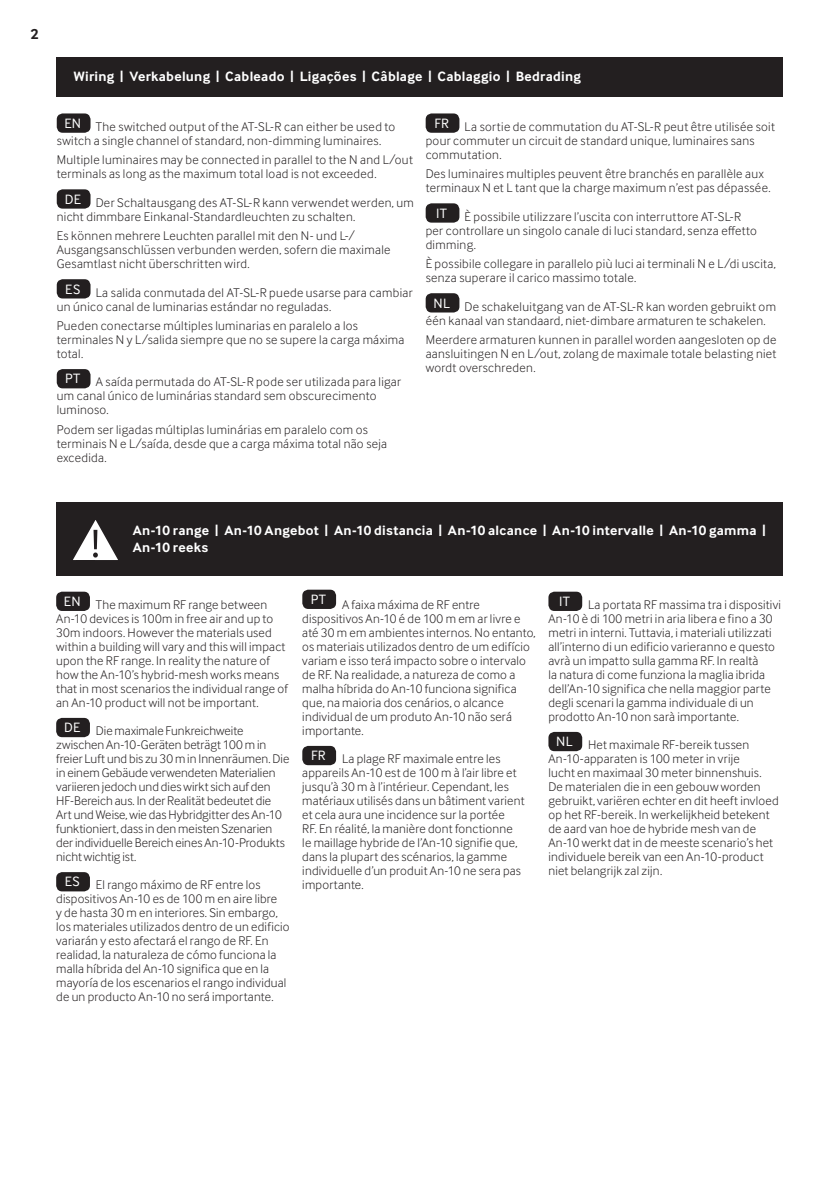
<style>
.page{position:relative;width:840px;height:1191px;background:#fff}
.page>*{position:absolute;margin:0;border:0;box-sizing:border-box;transform-origin:0 0}
.t1{font:700 15px "Inter Face";color:#231f20}
.t2{font:700 14px/16.8px "Inter Face";letter-spacing:.02em;color:#fff}
.t3{font:14px "Inter Face";color:#fff}
.t4{font:300 13px/14px "Inter Face";letter-spacing:.02em;color:#231f20}
.t5{font:300 13px/14px "Inter Face";color:#231f20}
</style>
<div class="page">
<div style="left:57px;top:57px;width:725px;height:39px;background:#231f20"></div>
<div style="left:57px;top:113px;width:33px;height:20px;background:#231f20;border-radius:6px"></div>
<div style="left:57px;top:189px;width:33px;height:20px;background:#231f20;border-radius:6px"></div>
<div style="left:57px;top:279px;width:33px;height:19px;background:#231f20;border-radius:6px"></div>
<div style="left:57px;top:369px;width:33px;height:19px;background:#231f20;border-radius:6px"></div>
<div style="left:425px;top:113px;width:34px;height:20px;background:#231f20;border-radius:6px"></div>
<div style="left:425px;top:203px;width:34px;height:20px;background:#231f20;border-radius:6px"></div>
<div style="left:425px;top:293px;width:34px;height:19px;background:#231f20;border-radius:6px"></div>
<div style="left:56px;top:502px;width:726px;height:73px;background:#231f20"></div>
<svg style="left:73px;top:520px;width:45px;height:40px"></svg>
<div style="left:56px;top:591px;width:34px;height:20px;background:#231f20;border-radius:6px"></div>
<div style="left:56px;top:718px;width:34px;height:19px;background:#231f20;border-radius:6px"></div>
<div style="left:56px;top:872px;width:34px;height:19px;background:#231f20;border-radius:6px"></div>
<div style="left:302px;top:589px;width:34px;height:20px;background:#231f20;border-radius:6px"></div>
<div style="left:302px;top:746px;width:34px;height:19px;background:#231f20;border-radius:6px"></div>
<div style="left:548px;top:591px;width:34px;height:20px;background:#231f20;border-radius:6px"></div>
<div style="left:548px;top:732px;width:34px;height:19px;background:#231f20;border-radius:6px"></div>
<p class="t1" style="left:30px;top:25px;width:10px">2</p>
<p class="t2" style="left:74px;top:68px;width:508px">Wiring | Verkabelung | Cableado | Ligações | Câblage | Cablaggio | Bedrading</p>
<p class="t4" style="left:57px;top:119px;width:340px;text-indent:8px"><sup>EN</sup> The switched output of the AT-SL-R can either be used to switch a single channel of standard, non-dimming luminaires.</p>
<p class="t4" style="left:57px;top:153px;width:357px">Multiple luminaires may be connected in parallel to the N and L/out terminals as long as the maximum total load is not exceeded.</p>
<p class="t4" style="left:57px;top:195px;width:358px;text-indent:8px"><sup>DE</sup> Der Schaltausgang des AT-SL-R kann verwendet werden, um nicht dimmbare Einkanal-Standardleuchten zu schalten.</p>
<p class="t4" style="left:57px;top:229px;width:335px">Es können mehrere Leuchten parallel mit den N- und L-/<br>Ausgangsanschlüssen verbunden werden, sofern die maximale<br>Gesamtlast nicht überschritten wird.</p>
<p class="t4" style="left:57px;top:285px;width:357px;text-indent:9px"><sup>ES</sup> La salida conmutada del AT-SL-R puede usarse para cambiar un único canal de luminarias estándar no reguladas.</p>
<p class="t4" style="left:57px;top:319px;width:349px">Pueden conectarse múltiples luminarias en paralelo a los terminales N y L/salida siempre que no se supere la carga máxima total.</p>
<p class="t4" style="left:57px;top:375px;width:345px;text-indent:8px"><sup>PT</sup> A saída permutada do AT-SL-R pode ser utilizada para ligar um canal único de luminárias standard sem obscurecimento luminoso.</p>
<p class="t4" style="left:57px;top:423px;width:332px">Podem ser ligadas múltiplas luminárias em paralelo com os terminais N e L/saída, desde que a carga máxima total não seja excedida.</p>
<p class="t4" style="left:425px;top:119px;width:350px;text-indent:9px"><sup>FR</sup> La sortie de commutation du AT-SL-R peut être utilisée soit pour commuter un circuit de standard unique, luminaires sans commutation.</p>
<p class="t4" style="left:425px;top:167px;width:346px">Des luminaires multiples peuvent être branchés en parallèle aux terminaux N et L tant que la charge maximum n’est pas dépassée.</p>
<p class="t3" style="left:436px;top:205px;width:12px">IT</p>
<p class="t4" style="left:425px;top:209px;width:332px;text-indent:39px">È possibile utilizzare l’uscita con interruttore AT-SL-R per controllare un singolo canale di luci standard, senza effetto dimming.</p>
<p class="t4" style="left:425px;top:257px;width:351px">È possibile collegare in parallelo più luci ai terminali N e L/di uscita, senza superare il carico massimo totale.</p>
<p class="t4" style="left:425px;top:299px;width:351px;text-indent:8px"><sup>NL</sup> De schakeluitgang van de AT-SL-R kan worden gebruikt om één kanaal van standaard, niet-dimbare armaturen te schakelen.</p>
<p class="t4" style="left:425px;top:333px;width:352px;text-align:justify">Meerdere armaturen kunnen in parallel worden aangesloten op de aansluitingen N en L/out, zolang de maximale totale belasting niet wordt overschreden.</p>
<p class="t2" style="left:133px;top:522px;width:634px">An-10 range | An-10 Angebot | An-10 distancia | An-10 alcance | An-10 intervalle | An-10 gamma |<br>An-10 reeks</p>
<p class="t4" style="left:56px;top:597px;width:233px;text-indent:8px"><sup>EN</sup> The maximum RF range between An-10 devices is 100m in free air and up to 30m indoors. However the materials used within a building will vary and this will impact upon the RF range. In reality the nature of how the An-10’s hybrid-mesh works means that in most scenarios the individual range of an An-10 product will not be important.</p>
<p class="t5" style="left:56px;top:724px;width:234px;text-indent:8px"><sup>DE</sup> Die maximale Funkreichweite zwischen An-10-Geräten beträgt 100 m in freier Luft und bis zu 30 m in Innenräumen. Die in einem Gebäude verwendeten Materialien variieren jedoch und dies wirkt sich auf den HF-Bereich aus. In der Realität bedeutet die Art und Weise, wie das Hybridgitter des An-10 funktioniert, dass in den meisten Szenarien der individuelle Bereich eines An-10-Produkts nicht wichtig ist.</p>
<p class="t4" style="left:56px;top:878px;width:235px;text-indent:9px"><sup>ES</sup> El rango máximo de RF entre los dispositivos An-10 es de 100 m en aire libre<br>y de hasta 30 m en interiores. Sin embargo, los materiales utilizados dentro de un edificio variarán y esto afectará el rango de RF. En realidad, la naturaleza de cómo funciona la malla híbrida del An-10 significa que en la mayoría de los escenarios el rango individual de un producto An-10 no será importante.</p>
<p class="t4" style="left:302px;top:597px;width:235px;text-indent:8px"><sup>PT</sup> A faixa máxima de RF entre dispositivos An-10 é de 100 m em ar livre e até 30 m em ambientes internos. No entanto, os materiais utilizados dentro de um edifício variam e isso terá impacto sobre o intervalo de RF. Na realidade, a natureza de como a malha híbrida do An-10 funciona significa que, na maioria dos cenários, o alcance individual de um produto An-10 não será importante.</p>
<p class="t4" style="left:302px;top:752px;width:224px;text-indent:9px"><sup>FR</sup> La plage RF maximale entre les appareils An-10 est de 100 m à l’air libre et jusqu’à 30 m à l’intérieur. Cependant, les matériaux utilisés dans un bâtiment varient et cela aura une incidence sur la portée<br>RF. En réalité, la manière dont fonctionne le maillage hybride de l’An-10 signifie que, dans la plupart des scénarios, la gamme individuelle d’un produit An-10 ne sera pas importante.</p>
<p class="t3" style="left:558px;top:593px;width:12px">IT</p>
<p class="t4" style="left:548px;top:597px;width:234px;text-indent:40px">La portata RF massima tra i dispositivi An-10 è di 100 metri in aria libera e fino a 30 metri in interni. Tuttavia, i materiali utilizzati all’interno di un edificio varieranno e questo avrà un impatto sulla gamma RF. In realtà<br>la natura di come funziona la maglia ibrida dell’An-10 significa che nella maggior parte degli scenari la gamma individuale di un prodotto An-10 non sarà importante.</p>
<p class="t4" style="left:548px;top:738px;width:231px;text-indent:8px"><sup>NL</sup> Het maximale RF-bereik tussen An-10-apparaten is 100 meter in vrije<br>lucht en maximaal 30 meter binnenshuis.<br>De materialen die in een gebouw worden gebruikt, variëren echter en dit heeft invloed op het RF-bereik. In werkelijkheid betekent de aard van hoe de hybride mesh van de An-10 werkt dat in de meeste scenario’s het individuele bereik van een An-10-product niet belangrijk zal zijn.</p>
</div>
